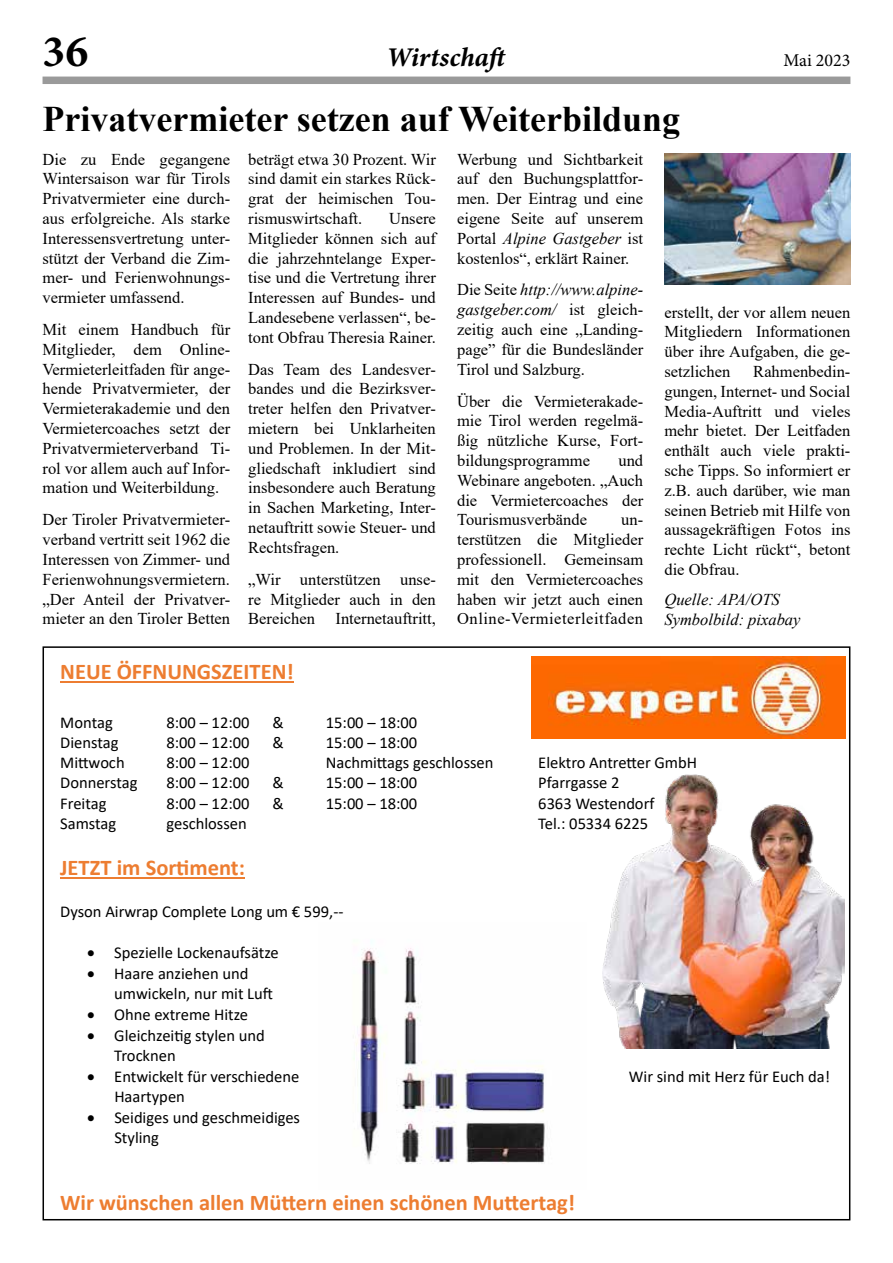
<style>
.page{position:relative;width:893px;height:1263px;background:#fff}
.page>*{position:absolute;margin:0;border:0;box-sizing:border-box;transform-origin:0 0}
.t1{font:45px "Minion Variable Concept";color:#000}
.t2{font:700 36px "Times New Roman";color:#000}
.t3{font:italic 27px "Minion Variable Concept";color:#000}
.t4{font:700 22.5px "Calibri";color:#ed7d31}
.t5{font:18px "Minion Pro";color:#000}
.t6{font:16.5px/19.8px "Times New Roman";color:#000;text-align:justify}
.t7{font:16.5px/20.1px "Calibri";color:#000}
.t8{font:italic 16.5px/19.8px "Times New Roman";color:#000}
.s1{font-style:italic}
</style>
<div class="page">
<div style="left:43px;top:77px;width:807px;height:7px;background:#9a9a9a"></div>
<hr style="left:60px;top:681px;width:234px;height:2px;background:#ed7d31">
<hr style="left:60px;top:877px;width:185px;height:1px;background:#ed7d31">
<img style="left:602px;top:738px;width:242px;height:310px">
<img style="left:353px;top:941px;width:192px;height:223px">
<img style="left:531px;top:657px;width:314px;height:81px">
<img style="left:664px;top:153px;width:186px;height:132px">
<h1 class="t1" style="left:43px;top:20px;width:47px">36</h1>
<h3 class="t3" style="left:388px;top:39px;width:124px">Wirtschaft</h3>
<p class="t5" style="left:783px;top:48px;width:68px">Mai 2023</p>
<h2 class="t2" style="left:43px;top:93px;width:639px">Privatvermieter setzen auf Weiterbildung</h2>
<p class="t6" style="left:457px;top:149px;width:188px">Werbung und Sichtbarkeit auf den Buchungsplattfor&shy;men. Der Eintrag und eine eigene Seite auf unserem Portal <span class="s1">Alpine Gastgeber</span> ist kostenlos“, erklärt Rainer.</p>
<p class="t6" style="left:457px;top:279px;width:188px">Die Seite <span class="s1">http://www.alpine&shy;gastgeber.com/</span> ist gleich&shy;zeitig auch eine „Landing&shy;page” für die Bundesländer Tirol und Salzburg.</p>
<p class="t6" style="left:457px;top:391px;width:188px">Über die Vermieterakade&shy;mie Tirol werden regelmä&shy;ßig nützliche Kurse, Fort&shy;bildungsprogramme</p>
<p class="t6" style="left:43px;top:149px;width:189px">Die zu Ende gegangene Wintersaison war für Tirols Privatvermieter eine durch&shy;aus erfolgreiche. Als starke Interessensvertretung unter&shy;stützt der Verband die Zim&shy;mer- und Ferienwohnungs&shy;vermieter umfassend.</p>
<p class="t6" style="left:43px;top:319px;width:189px">Mit einem Handbuch für Mitglieder, dem Online-Vermieterleitfaden für ange&shy;hende Privatvermieter, der Vermieterakademie und den Vermietercoaches setzt der Privatvermieterverband Ti&shy;rol vor allem auch auf Infor&shy;mation und Weiterbildung.</p>
<p class="t6" style="left:43px;top:509px;width:189px">Der Tiroler Privatvermieter&shy;verband vertritt seit 1962 die Interessen von Zimmer- und Ferienwohnungsvermietern. „Der Anteil der Privatver&shy;mieter an den Tiroler Betten</p>
<p class="t6" style="left:248px;top:149px;width:189px">beträgt etwa 30 Prozent. Wir sind damit ein starkes Rück&shy;grat der heimischen Tou&shy;rismuswirtschaft.</p>
<p class="t6" style="left:248px;top:208px;width:189px;text-indent:141px">Unsere Mitglieder können sich auf die jahrzehntelange Exper&shy;tise und die Vertretung ihrer Interessen auf Bundes- und Landesebene verlassen“, be&shy;tont Obfrau Theresia Rainer.</p>
<p class="t6" style="left:248px;top:359px;width:189px">Das Team des Landesver&shy;bandes und die Bezirksver&shy;treter helfen den Privatver&shy;mietern bei Unklarheiten und Problemen. In der Mit&shy;gliedschaft inkludiert sind insbesondere auch Beratung in Sachen Marketing, Inter&shy;netauftritt sowie Steuer- und Rechtsfragen.</p>
<p class="t6" style="left:248px;top:569px;width:189px">„Wir unterstützen unse&shy;re Mitglieder auch in den Bereichen Internetauftritt,</p>
<p class="t6" style="left:664px;top:302px;width:188px">erstellt, der vor allem neuen Mitgliedern Informationen über ihre Aufgaben, die ge&shy;setzlichen</p>
<p class="t6" style="left:664px;top:361px;width:188px;text-indent:89px">Rahmenbedin&shy;gungen, Internet- und Social Media-Auftritt und vieles mehr bietet. Der Leitfaden enthält auch viele prakti&shy;sche Tipps. So informiert er z.B. auch darüber, wie man seinen Betrieb mit Hilfe von aussagekräftigen Fotos ins rechte Licht rückt“, betont die Obfrau.</p>
<p class="t8" style="left:664px;top:589px;width:138px">Quelle: APA/OTS<br>Symbolbild: pixabay</p>
<p class="t6" style="left:457px;top:450px;width:188px;text-indent:161px">und Webinare angeboten. „Auch die Vermietercoaches der Tourismusverbände</p>
<p class="t6" style="left:457px;top:509px;width:188px;text-indent:164px">un&shy;terstützen die Mitglieder professionell. Gemeinsam mit den Vermietercoaches haben wir jetzt auch einen Online-Vermieterleitfaden</p>
<h3 class="t4" style="left:60px;top:655px;width:235px">NEUE ÖFFNUNGSZEITEN!</h3>
<p class="t7" style="left:60px;top:712px;width:54px">Montag</p>
<p class="t7" style="left:166px;top:712px;width:85px">8:00 – 12:00</p>
<p class="t7" style="left:273px;top:712px;width:13px">&amp;</p>
<p class="t7" style="left:326px;top:712px;width:93px">15:00 – 18:00</p>
<p class="t7" style="left:60px;top:732px;width:60px">Dienstag</p>
<p class="t7" style="left:166px;top:732px;width:85px">8:00 – 12:00</p>
<p class="t7" style="left:273px;top:732px;width:13px">&amp;</p>
<p class="t7" style="left:326px;top:732px;width:93px">15:00 – 18:00</p>
<p class="t7" style="left:60px;top:752px;width:66px">Mittwoch</p>
<p class="t7" style="left:166px;top:752px;width:85px">8:00 – 12:00</p>
<p class="t7" style="left:326px;top:752px;width:169px">Nachmittags geschlossen</p>
<p class="t7" style="left:538px;top:752px;width:160px">Elektro Antretter GmbH</p>
<p class="t7" style="left:60px;top:772px;width:79px">Donnerstag</p>
<p class="t7" style="left:166px;top:772px;width:85px">8:00 – 12:00</p>
<p class="t7" style="left:273px;top:772px;width:13px">&amp;</p>
<p class="t7" style="left:326px;top:772px;width:93px">15:00 – 18:00</p>
<p class="t7" style="left:538px;top:772px;width:83px">Pfarrgasse 2</p>
<p class="t7" style="left:60px;top:792px;width:48px">Freitag</p>
<p class="t7" style="left:166px;top:792px;width:85px">8:00 – 12:00</p>
<p class="t7" style="left:273px;top:792px;width:13px">&amp;</p>
<p class="t7" style="left:326px;top:792px;width:93px">15:00 – 18:00</p>
<p class="t7" style="left:538px;top:792px;width:118px">6363 Westendorf</p>
<p class="t7" style="left:60px;top:813px;width:58px">Samstag</p>
<p class="t7" style="left:166px;top:813px;width:82px">geschlossen</p>
<p class="t7" style="left:538px;top:813px;width:111px">Tel.: 05334 6225</p>
<h3 class="t4" style="left:60px;top:851px;width:186px">JETZT im Sortiment:</h3>
<p class="t7" style="left:60px;top:900px;width:285px">Dyson Airwrap Complete Long um € 599,--</p>
<p class="t7" style="left:87px;top:942px;width:193px">• Spezielle Lockenaufsätze</p>
<p class="t7" style="left:114px;top:963px;width:160px;text-indent:-27px">• Haare anziehen und umwickeln, nur mit Luft</p>
<p class="t7" style="left:87px;top:1004px;width:162px">• Ohne extreme Hitze</p>
<p class="t7" style="left:114px;top:1025px;width:152px;text-indent:-27px">• Gleichzeitig stylen und<br>Trocknen</p>
<p class="t7" style="left:87px;top:1066px;width:214px">• Entwickelt für verschiedene</p>
<p class="t7" style="left:629px;top:1066px;width:203px">Wir sind mit Herz für Euch da!</p>
<p class="t7" style="left:114px;top:1086px;width:72px">Haartypen</p>
<p class="t7" style="left:114px;top:1107px;width:187px;text-indent:-27px">• Seidiges und geschmeidiges<br>Styling</p>
<h3 class="t4" style="left:60px;top:1186px;width:516px">Wir wünschen allen Müttern einen schönen Muttertag!</h3>
</div>
